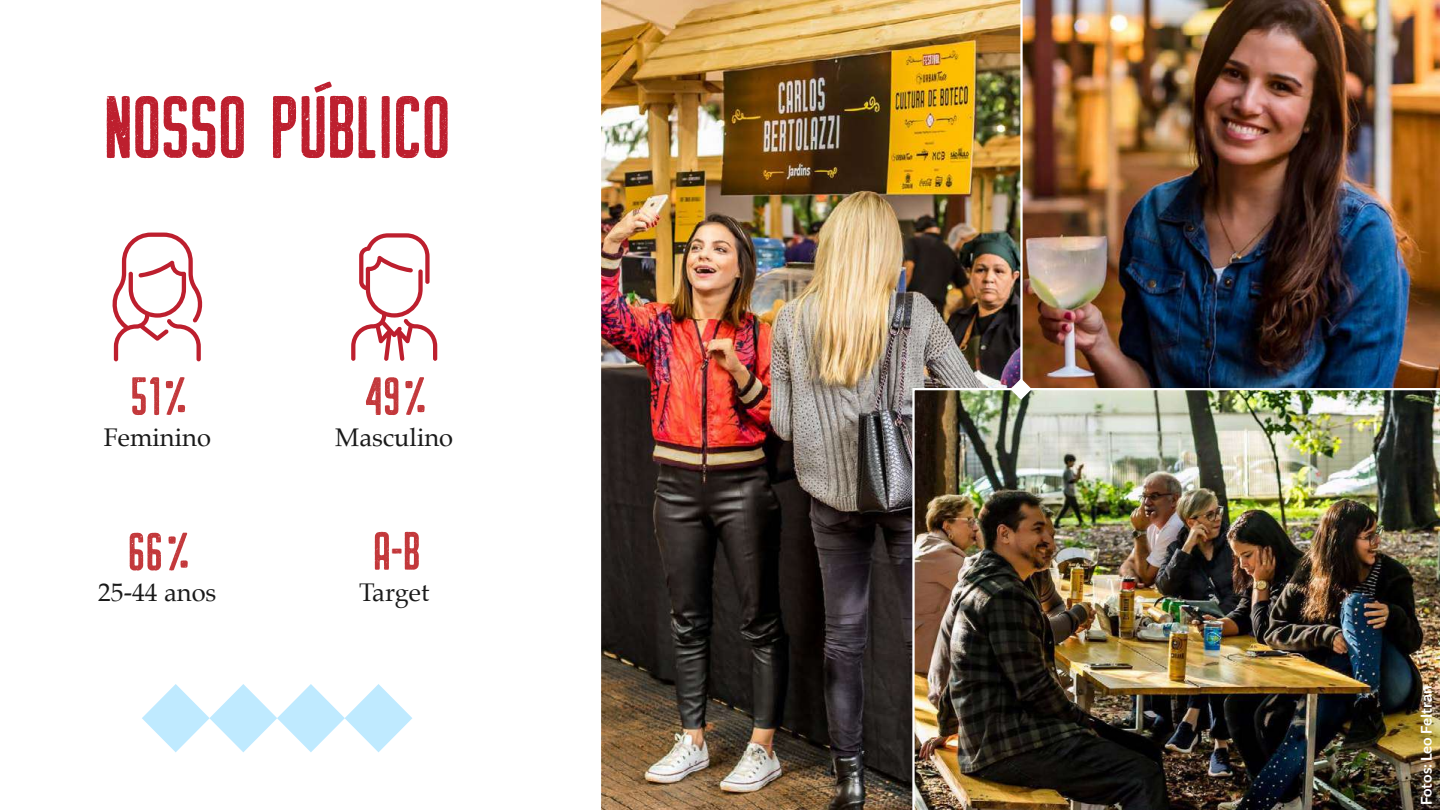
<style>
.page{position:relative;width:1440px;height:810px;background:#fff}
.page>*{position:absolute;margin:0;border:0;box-sizing:border-box;transform-origin:0 0}
.t1{font:88.5px "Cache Pressed Rough";letter-spacing:-.015em;color:#bd1f2e}
.t2{font:54px "Cache Pressed Rough";color:#c3383b}
.t3{font:25.5px "Palatino";color:#1a1a1a}
.t4{font:700 15px "Lato";color:#fff}
</style>
<div class="page">
<svg style="left:314px;top:82px;width:18px;height:11px"></svg>
<img style="left:601px;top:0;width:419px;height:810px">
<img style="left:1020px;top:0;width:420px;height:388px">
<img style="left:912px;top:388px;width:528px;height:422px">
<svg style="left:1010px;top:378px;width:22px;height:22px"></svg>
<svg style="left:112px;top:233px;width:91px;height:128px"></svg>
<svg style="left:351px;top:233px;width:86px;height:128px"></svg>
<svg style="left:166px;top:377px;width:19px;height:38px"></svg>
<svg style="left:405px;top:377px;width:20px;height:38px"></svg>
<svg style="left:168px;top:533px;width:20px;height:38px"></svg>
<svg style="left:142px;top:684px;width:270px;height:68px"></svg>
<h1 class="t1" style="left:103px;top:87px;width:349px">NOSSO PUBLICO</h1>
<h2 class="t2" style="left:130px;top:372px;width:33px">51</h2>
<h2 class="t2" style="left:364px;top:372px;width:38px">49</h2>
<p class="t3" style="left:104px;top:416px;width:109px">Feminino</p>
<p class="t3" style="left:335px;top:416px;width:119px">Masculino</p>
<h2 class="t2" style="left:128px;top:527px;width:37px">66</h2>
<p class="t3" style="left:98px;top:572px;width:120px">25-44 anos</p>
<h2 class="t2" style="left:373px;top:526px;width:50px">A-b</h2>
<p class="t3" style="left:359px;top:571px;width:72px">Target</p>
<p class="t4" style="left:1418px;top:805px;width:121px;rotate:-90deg">Fotos: Leo Feltran</p>
</div>
